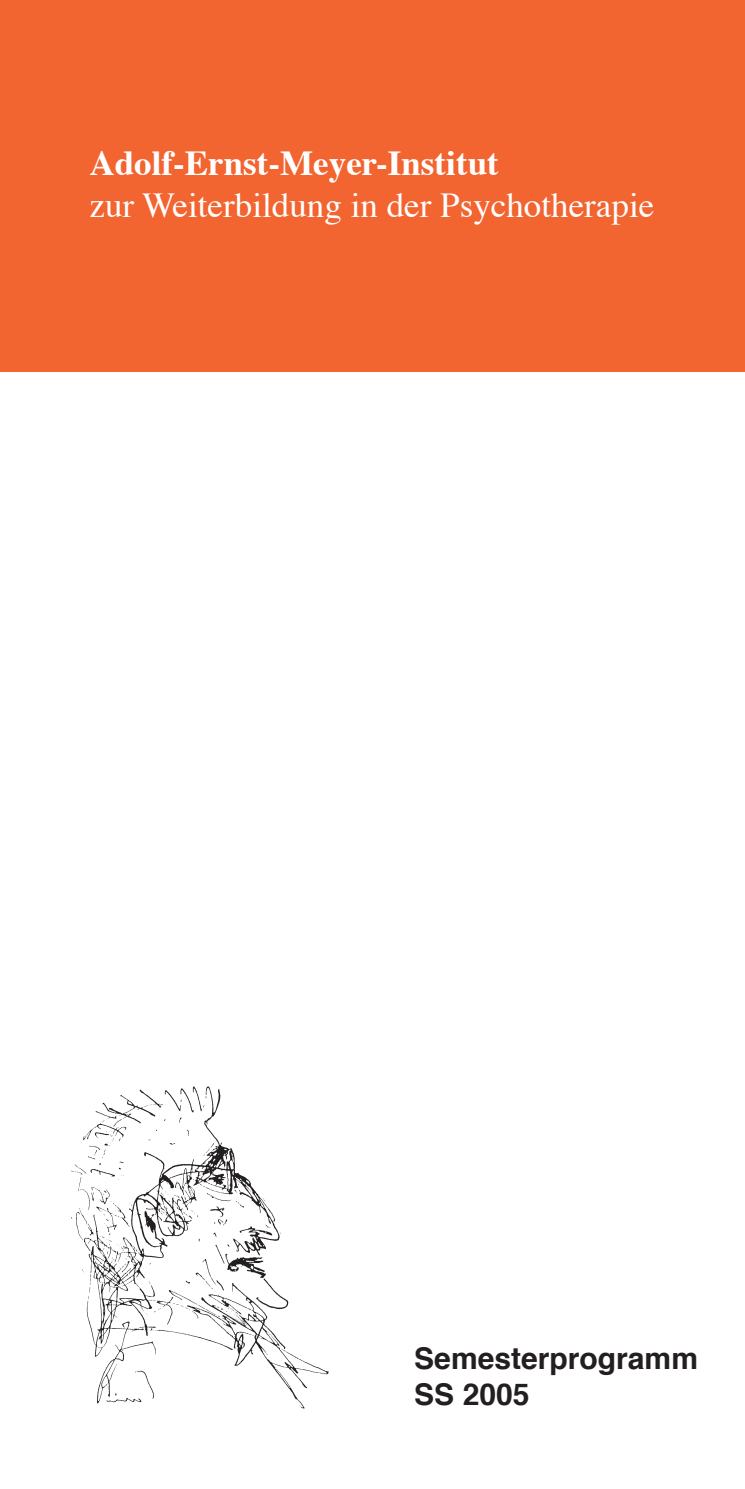
<style>
.page{position:relative;width:745px;height:1489px;background:#fff}
.page>*{position:absolute;margin:0;border:0;box-sizing:border-box;transform-origin:0 0}
.t1{font:35px "Times";color:#fff}
.t2{font:700 35px "Times";color:#fff}
.t3{font:700 30px/36px "Helvetica";color:#231f20}
</style>
<div class="page">
<div style="left:0;top:0;width:744px;height:372px;background:#f26430"></div>
<img style="left:71px;top:1086px;width:258px;height:323px">
<p class="t2" style="left:89px;top:139px;width:410px">Adolf-Ernst-Meyer-Institut</p>
<p class="t1" style="left:89px;top:183px;width:566px">zur Weiterbildung in der Psychotherapie</p>
<p class="t3" style="left:414px;top:1341px;width:285px">Semesterprogramm<br>SS 2005</p>
</div>
